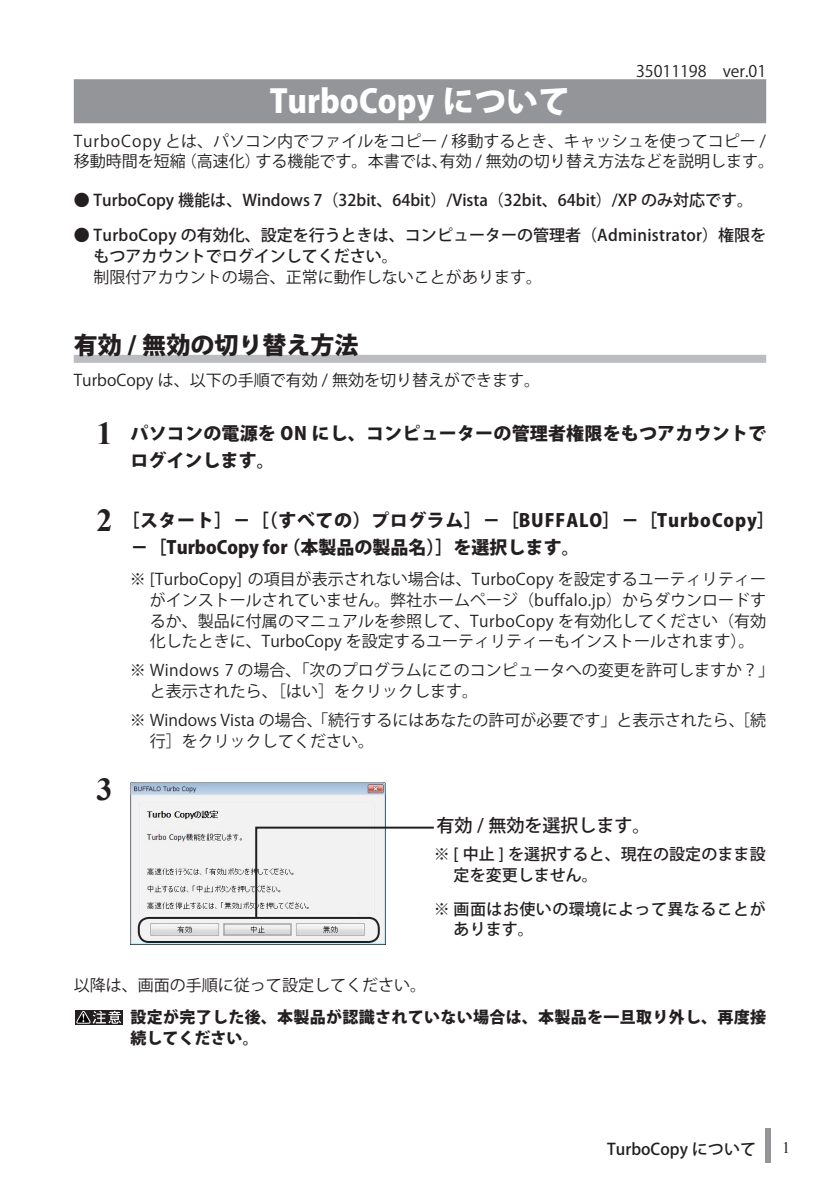
<style>
.page{position:relative;width:840px;height:1191px;background:#fff}
.page>*{position:absolute;margin:0;border:0;box-sizing:border-box;transform-origin:0 0}
._04_大ﾀｲﾄﾙ{font:800 32px "Koz Go Std";color:#fff}
._21_手順Num{font:700 32px "Times New Roman";color:#231f20}
._05_中ﾀｲﾄﾙ{font:800 24px "Koz Go Std";color:#231f20}
._21_手順{font:800 18px/27px "Koz Go Std";letter-spacing:.03em;color:#231f20}
._21_手順-2{font:800 18px/27px "Koz Go Std";letter-spacing:.01em;color:#231f20}
._25_画面キャプション{font:500 18px "Koz Go Std";color:#231f20}
._22_手順補足_下{font:16px/20.8px "Koz Go Std";color:#231f20}
._04_大中ﾀｲﾄﾙﾘｰﾄﾞ{font:16px/20.8px "Koz Go Std";color:#231f20}
._14_見出し文{font:500 16px/20.8px "Koz Go Std";color:#231f20}
._52_注意{font:800 16px/20.8px "Koz Go Std";letter-spacing:.02em;color:#231f20}
._12__文{font:500 16px/20.8px "Koz Go Std";letter-spacing:.005em;color:#231f20}
._14_見出し文下{font:16px "Koz Go Std";color:#231f20}
._12__文-2{font:500 16px/20.8px "Koz Go Std";letter-spacing:.025em;color:#231f20}
._04_大ﾀｲﾄﾙﾘｰﾄﾞ{font:16px "Koz Go Std";color:#231f20}
._93_フッターR{font:500 16px "Koz Go Std";color:#231f20}
._95_ノンブルR{font:16px "Times New Roman";color:#231f20}
</style>
<div class="page">
<div style="left:764px;top:1128px;width:6px;height:34px;background:#939598"></div>
<div style="left:74px;top:79px;width:691px;height:44px;background:#939598"></div>
<div style="left:74px;top:355px;width:691px;height:8px;background:#bcbdc0"></div>
<img style="left:130px;top:783px;width:256px;height:161px">
<div style="left:75px;top:1010px;width:48px;height:14px;background:#231f20"></div>
<svg style="left:76px;top:1010px;width:45px;height:14px"></svg>
<div style="left:138px;top:917px;width:241px;height:26px;border:2px solid #231f20;border-radius:10px"></div>
<svg style="left:254px;top:825px;width:180px;height:95px"></svg>
<p class="_04_大ﾀｲﾄﾙﾘｰﾄﾞ" style="left:635px;top:61px;width:132px">35011198　ver.01</p>
<p class="_04_大ﾀｲﾄﾙ" style="left:269px;top:81px;width:302px">TurboCopy について</p>
<p class="_04_大中ﾀｲﾄﾙﾘｰﾄﾞ" style="left:74px;top:131px;width:701px">TurboCopy とは、パソコン内でファイルをコピー / 移動するとき、キャッシュを使ってコピー /移動時間を短縮（高速化）する機能です。本書では、有効 / 無効の切り替え方法などを説明します。</p>
<p class="_14_見出し文" style="left:74px;top:191px;width:680px">● TurboCopy 機能は、Windows 7（32bit、64bit）/Vista（32bit、64bit）/XP のみ対応です。</p>
<p class="_14_見出し文" style="left:93px;top:226px;width:673px;text-indent:-20px">● TurboCopy の有効化、設定を行うときは、コンピューターの管理者（Administrator）権限をもつアカウントでログインしてください。</p>
<p class="_14_見出し文下" style="left:93px;top:267px;width:449px">制限付アカウントの場合、正常に動作しないことがあります。</p>
<p class="_05_中ﾀｲﾄﾙ" style="left:74px;top:330px;width:286px">有効 / 無効の切り替え方法</p>
<p class="_04_大中ﾀｲﾄﾙﾘｰﾄﾞ" style="left:74px;top:370px;width:467px">TurboCopy は、以下の手順で有効 / 無効を切り替えができます。</p>
<p class="_21_手順Num" style="left:96px;top:411px;width:17px">1</p>
<p class="_21_手順-2" style="left:130px;top:421px;width:637px">パソコンの電源を ON にし、コンピューターの管理者権限をもつアカウントでログインします。</p>
<p class="_21_手順Num" style="left:96px;top:498px;width:17px">2</p>
<p class="_21_手順" style="left:130px;top:508px;width:645px;text-indent:-9px">［スタート］－［（すべての）プログラム］－［BUFFALO］－［TurboCopy］－［TurboCopy for （本製品の製品名）］を選択します。</p>
<p class="_22_手順補足_下" style="left:150px;top:569px;width:617px;text-align:justify;text-indent:-20px">※ [TurboCopy] の項目が表示されない場合は、TurboCopy を設定するユーティリティーがインストールされていません。弊社ホームページ（buffalo.jp）からダウンロードするか、製品に付属のマニュアルを参照して、TurboCopy を有効化してください（有効化したときに、TurboCopy を設定するユーティリティーもインストールされます）。</p>
<p class="_22_手順補足_下" style="left:150px;top:660px;width:625px;text-indent:-20px">※ Windows 7 の場合、「次のプログラムにこのコンピュータへの変更を許可しますか？」と表示されたら、［はい］をクリックします。</p>
<p class="_22_手順補足_下" style="left:150px;top:710px;width:617px;text-indent:-20px">※ Windows Vista の場合、「続行するにはあなたの許可が必要です」と表示されたら、［続行］をクリックしてください。</p>
<p class="_21_手順Num" style="left:96px;top:767px;width:17px">3</p>
<p class="_25_画面キャプション" style="left:436px;top:814px;width:215px">有効 / 無効を選択します。</p>
<p class="_12__文" style="left:453px;top:844px;width:313px;text-indent:-20px">※ [ 中止 ] を選択すると、現在の設定のまま設定を変更しません。</p>
<p class="_12__文-2" style="left:453px;top:899px;width:313px;text-indent:-20px">※ 画面はお使いの環境によって異なることがあります。</p>
<p class="_04_大中ﾀｲﾄﾙﾘｰﾄﾞ" style="left:74px;top:975px;width:354px">以降は、画面の手順に従って設定してください。</p>
<p class="_52_注意" style="left:130px;top:1008px;width:636px">設定が完了した後、本製品が認識されていない場合は、本製品を一旦取り外し、再度接続してください。</p>
<p class="_93_フッターR" style="left:607px;top:1138px;width:150px">TurboCopy について</p>
<p class="_95_ノンブルR" style="left:781px;top:1136px;width:9px">1</p>
</div>
